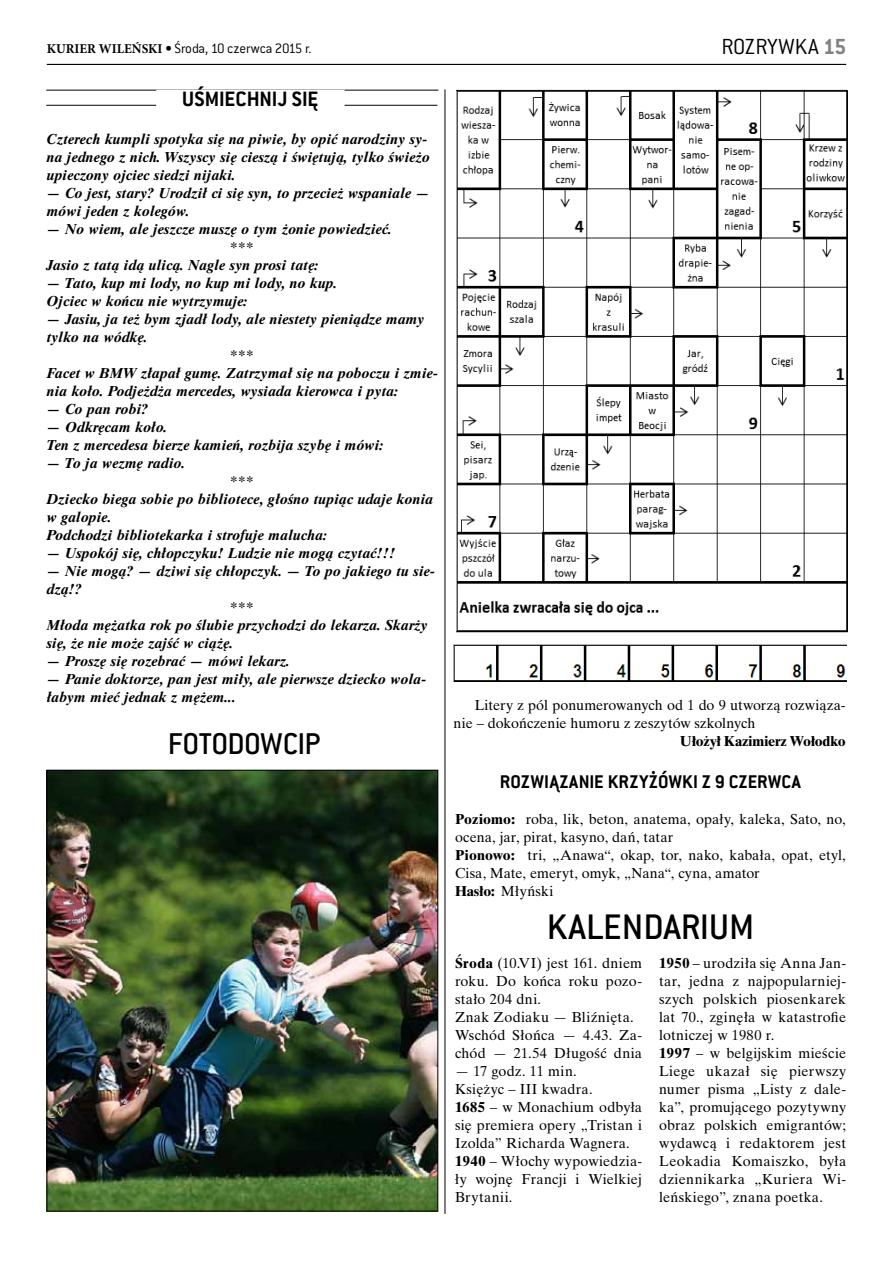
<style>
.page{position:relative;width:893px;height:1263px;background:#fff}
.page>*{position:absolute;margin:0;border:0;box-sizing:border-box;transform-origin:0 0}
.t1{font:39px "Conduit ITC Medium";color:#000}
.t2{font:33px "Conduit ITC Medium";letter-spacing:-.015em;color:#000}
.t3{font:300 24px "Conduit ITC";color:#000}
.t4{font:700 23.1px "Conduit ITC";letter-spacing:.005em;color:#000}
.t5{font:700 20.1px "Conduit ITC";letter-spacing:.02em;color:#000}
.t6{font:300 15px "Conduit ITC";letter-spacing:-.02em;color:#000}
.t7{font:italic 700 14.4px/18px "Times Ten LT Std";color:#000}
.t8{font:14.4px/18px "Times Ten LT Std";letter-spacing:.015em;color:#000}
.t9{font:700 14.4px "Times Ten LT Std";letter-spacing:-.01em;color:#000}
.s1{font-family:"Minion Pro";font-weight:700;font-size:13.5px}
.s2{font-weight:700}
.s3{font-weight:700;color:#808285}
</style>
<div class="page">
<hr style="left:47px;top:64px;width:799px;height:1px;background:#000">
<hr style="left:445px;top:89px;width:1px;height:1125px;background:#000">
<hr style="left:46px;top:90px;width:392px;height:1px;background:#000">
<hr style="left:46px;top:105px;width:391px;height:1px;background:#000">
<div style="left:157px;top:90px;width:187px;height:27px;background:#fff"></div>
<img style="left:49px;top:772px;width:387px;height:437px">
<img style="left:458px;top:92px;width:387px;height:524px">
<img style="left:454px;top:644px;width:392px;height:37px">
<p class="t6" style="left:47px;top:40px;width:266px"><span class="s1">KURIER WILEŃSKI</span> <span class="s2">•</span> Środa, 10 czerwca 2015 r.</p>
<h3 class="t3" style="left:721px;top:33px;width:126px">ROZRYWKA <span class="s3">15</span></h3>
<h3 class="t4" style="left:182px;top:86px;width:138px">UŚMIECHNIJ SIĘ</h3>
<p class="t7" style="left:46px;top:130px;width:385px">Czterech kumpli spotyka się na piwie, by opić narodziny sy&shy;na jednego z nich. Wszyscy się cieszą i świętują, tylko świeżo upieczony ojciec siedzi nijaki.</p>
<p class="t7" style="left:46px;top:184px;width:385px">— Co jest, stary? Urodził ci się syn, to przecież wspaniale — mówi jeden z kolegów.</p>
<p class="t7" style="left:46px;top:220px;width:347px">— No wiem, ale jeszcze muszę o tym żonie powiedzieć.</p>
<p class="t7" style="left:230px;top:238px;width:25px">***</p>
<p class="t7" style="left:46px;top:256px;width:273px">Jasio z tatą idą ulicą. Nagle syn prosi tatę:</p>
<p class="t7" style="left:46px;top:274px;width:293px">— Tato, kup mi lody, no kup mi lody, no kup.<br>Ojciec w końcu nie wytrzymuje:</p>
<p class="t7" style="left:46px;top:310px;width:379px">— Jasiu, ja też bym zjadł lody, ale niestety pieniądze mamy</p>
<p class="t7" style="left:46px;top:328px;width:103px">tylko na wódkę.</p>
<p class="t7" style="left:230px;top:346px;width:25px">***</p>
<p class="t7" style="left:46px;top:364px;width:393px">Facet w BMW złapał gumę. Zatrzymał się na poboczu i zmie-</p>
<p class="t7" style="left:46px;top:382px;width:353px">nia koło. Podjeżdża mercedes, wysiada kierowca i pyta:</p>
<p class="t7" style="left:46px;top:400px;width:103px">— Co pan robi?</p>
<p class="t7" style="left:46px;top:418px;width:338px">— Odkręcam koło.<br>Ten z mercedesa bierze kamień, rozbija szybę i mówi:</p>
<p class="t7" style="left:46px;top:454px;width:140px">— To ja wezmę radio.</p>
<p class="t7" style="left:46px;top:472px;width:388px;text-indent:183px">***<br>Dziecko biega sobie po bibliotece, głośno tupiąc udaje konia w galopie.<br>Podchodzi bibliotekarka i strofuje malucha:</p>
<p class="t7" style="left:46px;top:544px;width:351px">— Uspokój się, chłopczyku! Ludzie nie mogą czytać!!!</p>
<p class="t7" style="left:46px;top:562px;width:390px">— Nie mogą? — dziwi się chłopczyk. — To po jakiego tu sie-</p>
<p class="t7" style="left:46px;top:580px;width:37px">dzą!?</p>
<p class="t7" style="left:230px;top:598px;width:25px">***</p>
<p class="t7" style="left:46px;top:616px;width:383px">Młoda mężatka rok po ślubie przychodzi do lekarza. Skarży</p>
<p class="t7" style="left:46px;top:634px;width:189px">się, że nie może zajść w ciążę.</p>
<p class="t7" style="left:46px;top:652px;width:245px">— Proszę się rozebrać — mówi lekarz.</p>
<p class="t7" style="left:46px;top:670px;width:382px">— Panie doktorze, pan jest miły, ale pierwsze dziecko wola&shy;łabym mieć jednak z mężem...</p>
<h2 class="t2" style="left:168px;top:725px;width:154px">FOTODOWCIP</h2>
<p class="t8" style="left:454px;top:695px;width:394px;text-indent:21px">Litery z pól ponumerowanych od 1 do 9 utworzą rozwiąza&shy;nie – dokończenie humoru z zeszytów szkolnych</p>
<p class="t9" style="left:680px;top:731px;width:167px">Ułożył Kazimierz Wołodko</p>
<h3 class="t5" style="left:500px;top:769px;width:302px">ROZWIĄZANIE KRZYŻÓWKI Z 9 CZERWCA</h3>
<p class="t8" style="left:455px;top:809px;width:392px"><span class="s2">Poziomo:</span> roba, lik, beton, anatema, opały, kaleka, Sato, no, ocena, jar, pirat, kasyno, dań, tatar<br><span class="s2">Pionowo:</span> tri, „Anawa“, okap, tor, nako, kabała, opat, etyl, Cisa, Mate, emeryt, omyk, „Nana“, cyna, amator<br><span class="s2">Hasło:</span> Młyński</p>
<h1 class="t1" style="left:547px;top:905px;width:209px">KALENDARIUM</h1>
<p class="t8" style="left:455px;top:954px;width:189px"><span class="s2">Środa</span> (10.VI) jest 161. dniem roku. Do końca roku pozo&shy;stało 204 dni.<br>Znak Zodiaku — Bliźnięta.<br>Wschód Słońca — 4.43. Za&shy;chód — 21.54 Długość dnia</p>
<p class="t8" style="left:455px;top:1062px;width:189px">— 17 godz. 11 min.<br>Księżyc – III kwadra.<br><span class="s2">1685</span> – w Monachium odbyła się premiera opery „Tristan i<br>Izolda” Richarda Wagnera.<br><span class="s2">1940</span> – Włochy wypowiedzia&shy;ły wojnę Francji i Wielkiej<br>Brytanii.</p>
<p class="t8" style="left:659px;top:954px;width:189px"><span class="s2">1950</span> – urodziła się Anna Jan&shy;tar, jedna z najpopularniej&shy;szych polskich piosenkarek lat 70., zginęła w katastrofie lotniczej w 1980 r.<br><span class="s2">1997</span> – w belgijskim mieście<br>Liege ukazał się pierwszy numer pisma „Listy z dale&shy;ka”, promującego pozytywny obraz polskich emigrantów; wydawcą i redaktorem jest<br>Leokadia Komaiszko, była dziennikarka „Kuriera Wi&shy;leńskiego”, znana poetka.</p>
</div>
